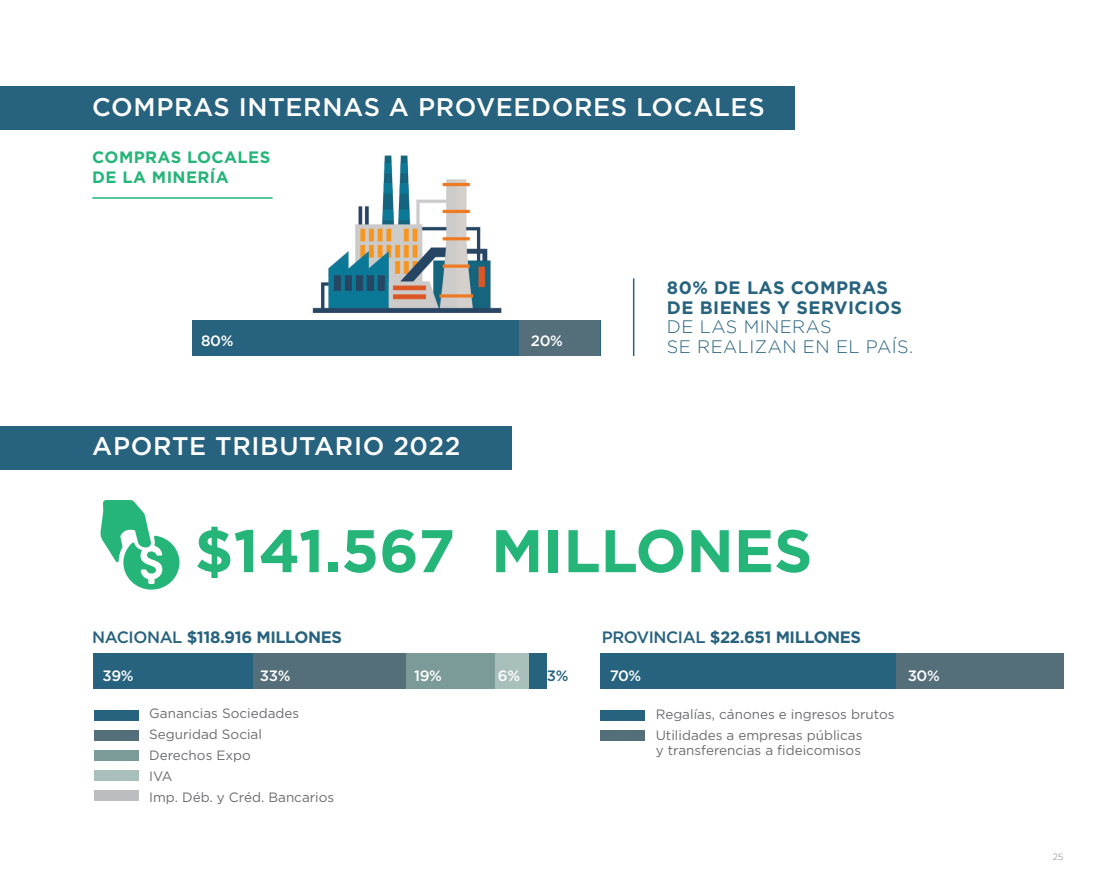
<style>
.page{position:relative;width:1106px;height:893px;background:#fff}
.page>*{position:absolute;margin:0;border:0;box-sizing:border-box;transform-origin:0 0}
.t1{font:700 60px "Gotham";color:#25b579}
.t2{font:500 25.5px "Gotham";letter-spacing:.025em;color:#fff}
.t3{font:700 18px/19.5px "Gotham";letter-spacing:.025em;color:#27627e}
.t4{font:300 18px "Gotham";letter-spacing:.025em;color:#27627e}
.t5{font:700 16.5px "Gotham";letter-spacing:-.025em;color:#27627e}
.t6{font:700 16.5px/19.8px "Gotham";letter-spacing:.025em;color:#25b579}
.t7{font:500 15px "Gotham";letter-spacing:-.025em;color:#fff}
.t8{font:500 15px "Gotham";color:#27627e}
.t9{font:13.5px/15px "Gotham";color:#6c6d70}
.t10{font:300 10.5px "Arquitecta";color:#808285}
.s1{font-weight:300}
.s2{font-weight:500}
</style>
<div class="page">
<div style="left:94px;top:710px;width:44px;height:10px;background:#27627e"></div>
<div style="left:94px;top:730px;width:44px;height:10px;background:#546e7a"></div>
<div style="left:600px;top:710px;width:45px;height:10px;background:#27627e"></div>
<div style="left:600px;top:730px;width:45px;height:10px;background:#546e7a"></div>
<div style="left:94px;top:750px;width:44px;height:10px;background:#7a9b98"></div>
<div style="left:94px;top:770px;width:44px;height:10px;background:#a8bfbb"></div>
<div style="left:94px;top:790px;width:44px;height:10px;background:#bcbdc0"></div>
<div style="left:0;top:86px;width:794px;height:44px;background:#27627e"></div>
<div style="left:0;top:427px;width:511px;height:43px;background:#27627e"></div>
<img style="left:312px;top:155px;width:190px;height:158px">
<div style="left:93px;top:654px;width:454px;height:35px;background:#27627e"></div>
<div style="left:253px;top:654px;width:153px;height:35px;background:#546e7a"></div>
<div style="left:406px;top:654px;width:89px;height:35px;background:#7a9b98"></div>
<div style="left:495px;top:654px;width:34px;height:35px;background:#a8bfbb"></div>
<div style="left:192px;top:320px;width:408px;height:36px;background:#27627e"></div>
<div style="left:519px;top:320px;width:80px;height:36px;background:#546e7a"></div>
<div style="left:600px;top:654px;width:332px;height:35px;background:#27627e"></div>
<div style="left:895px;top:654px;width:168px;height:35px;background:#546e7a"></div>
<hr style="left:92px;top:197px;width:181px;height:2px;background:#25b579">
<hr style="left:633px;top:278px;width:1px;height:78px;background:#27627e">
<svg style="left:100px;top:500px;width:79px;height:90px"></svg>
<p class="t2" style="left:92px;top:93px;width:674px">COMPRAS INTERNAS A PROVEEDORES LOCALES</p>
<p class="t6" style="left:92px;top:147px;width:179px">COMPRAS LOCALES<br>DE LA MINERÍA</p>
<p class="t7" style="left:201px;top:332px;width:34px">80%</p>
<p class="t7" style="left:531px;top:332px;width:34px">20%</p>
<p class="t2" style="left:92px;top:432px;width:369px">APORTE TRIBUTARIO 2022</p>
<p class="t3" style="left:667px;top:278px;width:223px">80% DE LAS COMPRAS</p>
<p class="t3" style="left:667px;top:297px;width:236px">DE BIENES Y SERVICIOS<br><span class="s1">DE LAS MINERAS</span></p>
<p class="t4" style="left:667px;top:337px;width:248px">SE REALIZAN EN EL PAÍS.</p>
<p class="t1" style="left:195px;top:516px;width:619px">$141.567 MILLONES</p>
<p class="t5" style="left:92px;top:628px;width:251px"><span class="s2">NACIONAL</span> $118.916 MILLONES</p>
<p class="t5" style="left:601px;top:628px;width:261px"><span class="s2">PROVINCIAL</span> $22.651 MILLONES</p>
<p class="t7" style="left:102px;top:667px;width:33px">39%</p>
<p class="t7" style="left:260px;top:667px;width:32px">33%</p>
<p class="t7" style="left:414px;top:667px;width:29px">19%</p>
<p class="t7" style="left:498px;top:667px;width:24px">6%</p>
<p class="t8" style="left:547px;top:667px;width:23px">3%</p>
<p class="t9" style="left:149px;top:706px;width:151px">Ganancias Sociedades</p>
<p class="t9" style="left:149px;top:727px;width:114px">Seguridad Social</p>
<p class="t9" style="left:149px;top:748px;width:103px">Derechos Expo</p>
<p class="t9" style="left:149px;top:769px;width:25px">IVA</p>
<p class="t9" style="left:149px;top:790px;width:187px">Imp. Déb. y Créd. Bancarios</p>
<p class="t7" style="left:609px;top:667px;width:33px">70%</p>
<p class="t7" style="left:907px;top:667px;width:34px">30%</p>
<p class="t9" style="left:655px;top:707px;width:240px">Regalías, cánones e ingresos brutos</p>
<p class="t9" style="left:655px;top:728px;width:208px">Utilidades a empresas públicas y transferencias a fideicomisos</p>
<p class="t10" style="left:1052px;top:850px;width:12px">25</p>
</div>
